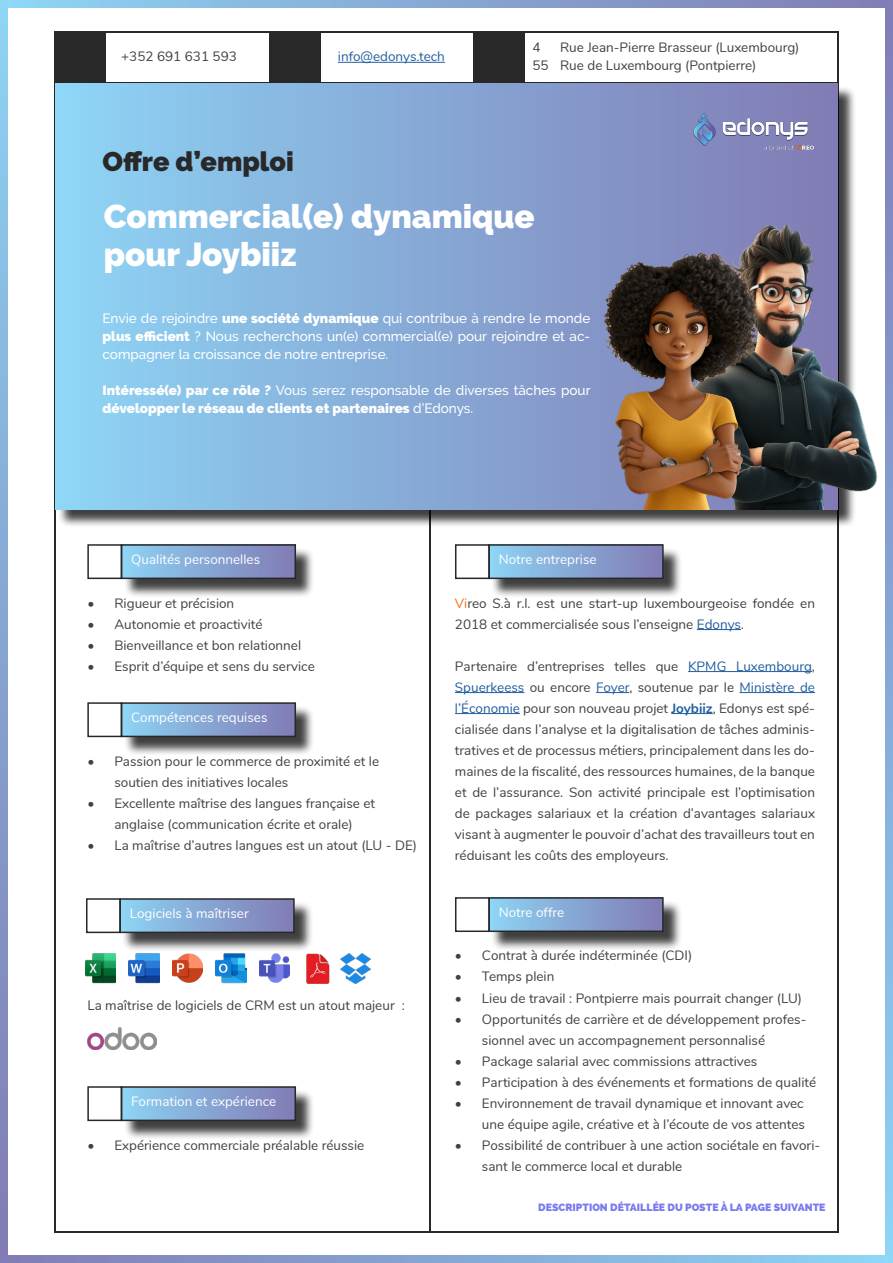
<style>
.page{position:relative;width:893px;height:1263px;background:#fff}
.page>*{position:absolute;margin:0;border:0;box-sizing:border-box;transform-origin:0 0}
.t1{font:900 33px/37.5px "Raleway";color:#fff}
.t2{font:900 27px "Raleway";color:#292829}
.t3{font:13.5px/21px "Nunito";color:#414042}
.t4{font:500 13.5px/18px "Raleway";color:#fff;text-align:justify}
.t5{font:900 13.5px/18px "Raleway";color:#fff}
.t6{font:13.5px "Nunito";color:#fff}
.t7{font:13.5px "Nunito";color:#215e9e}
.t8{font:800 10.5px "Raleway";color:#787af0}
.s1{font-weight:900}
.s2{font-weight:500}
.s3{color:#ed721a}
.s4{color:#215e9e}
.s5{font-weight:700;color:#215e9e}
</style>
<div class="page">
<hr style="left:54px;top:33px;width:1px;height:1200px;background:#292829">
<hr style="left:838px;top:33px;width:1px;height:1200px;background:#292829">
<hr style="left:55px;top:1232px;width:783px;height:1px;background:#292829">
<div style="left:123px;top:547px;width:192px;height:50px;background:#000;opacity:.75"></div>
<div style="left:121px;top:545px;width:174px;height:33px;background:linear-gradient(to right,#8dd3f4,#817bb4)"></div>
<div style="left:121px;top:544px;width:175px;height:35px;border:2px solid #292829"></div>
<div style="left:87px;top:544px;width:35px;height:35px;border:2px solid #292829"></div>
<div style="left:473px;top:31px;width:51px;height:52px;background:#292829"></div>
<div style="left:269px;top:31px;width:51px;height:52px;background:#292829"></div>
<div style="left:54px;top:31px;width:51px;height:52px;background:#292829"></div>
<hr style="left:429px;top:480px;width:1px;height:752px;background:#292829">
<hr style="left:54px;top:83px;width:785px;height:1px;background:#292829">
<hr style="left:54px;top:31px;width:785px;height:2px;background:#292829">
<hr style="left:338px;top:62px;width:107px;height:1px;background:#215e9e">
<div style="left:57px;top:86px;width:800px;height:442px;background:#000;opacity:.75"></div>
<div style="left:55px;top:84px;width:783px;height:425px;background:linear-gradient(to right,#8dd4f5,#817ab3)"></div>
<div style="left:123px;top:705px;width:192px;height:51px;background:#000;opacity:.75"></div>
<div style="left:121px;top:703px;width:174px;height:33px;background:linear-gradient(to right,#8dd3f4,#817bb4)"></div>
<div style="left:121px;top:702px;width:175px;height:35px;border:2px solid #292829"></div>
<div style="left:87px;top:702px;width:35px;height:35px;border:2px solid #292829"></div>
<div style="left:121px;top:901px;width:192px;height:50px;background:#000;opacity:.75"></div>
<div style="left:120px;top:899px;width:174px;height:33px;background:linear-gradient(to right,#8dd3f5,#817bb4)"></div>
<div style="left:119px;top:898px;width:176px;height:35px;border:2px solid #292829"></div>
<div style="left:86px;top:898px;width:35px;height:35px;border:2px solid #292829"></div>
<img style="left:87px;top:1027px;width:70px;height:22px">
<div style="left:490px;top:547px;width:192px;height:50px;background:#000;opacity:.75"></div>
<div style="left:489px;top:545px;width:174px;height:33px;background:linear-gradient(to right,#8dd3f5,#817bb4)"></div>
<div style="left:488px;top:544px;width:176px;height:35px;border:2px solid #292829"></div>
<div style="left:455px;top:544px;width:35px;height:35px;border:2px solid #292829"></div>
<hr style="left:697px;top:629px;width:44px;height:1px;background:#215e9e">
<hr style="left:688px;top:671px;width:124px;height:1px;background:#215e9e">
<hr style="left:455px;top:692px;width:69px;height:1px;background:#215e9e">
<hr style="left:596px;top:692px;width:33px;height:1px;background:#215e9e">
<hr style="left:739px;top:692px;width:76px;height:1px;background:#215e9e">
<hr style="left:455px;top:713px;width:65px;height:1px;background:#215e9e">
<hr style="left:671px;top:713px;width:42px;height:1px;background:#215e9e">
<div style="left:123px;top:1089px;width:192px;height:50px;background:#000;opacity:.75"></div>
<div style="left:121px;top:1087px;width:174px;height:33px;background:linear-gradient(to right,#8dd3f4,#817bb4)"></div>
<div style="left:121px;top:1086px;width:175px;height:35px;border:2px solid #292829"></div>
<div style="left:87px;top:1086px;width:35px;height:35px;border:2px solid #292829"></div>
<div style="left:490px;top:900px;width:192px;height:50px;background:#000;opacity:.75"></div>
<div style="left:489px;top:898px;width:174px;height:33px;background:linear-gradient(to right,#8dd3f5,#817bb4)"></div>
<div style="left:488px;top:897px;width:176px;height:35px;border:2px solid #292829"></div>
<div style="left:455px;top:897px;width:35px;height:35px;border:2px solid #292829"></div>
<img style="left:340px;top:953px;width:31px;height:31px">
<img style="left:306px;top:953px;width:24px;height:31px">
<img style="left:682px;top:94px;width:139px;height:69px">
<img style="left:682px;top:226px;width:195px;height:283px">
<img style="left:546px;top:243px;width:267px;height:266px">
<svg style="left:885px;top:7px;width:8px;height:1256px;background:#86a6d3"></svg>
<svg style="left:0;top:1255px;width:887px;height:8px;background:#86a7d4"></svg>
<svg style="left:0;top:0;width:8px;height:1255px;background:#86a6d3"></svg>
<svg style="left:8px;top:0;width:885px;height:7px;background:#86a7d4"></svg>
<img style="left:172px;top:953px;width:31px;height:30px">
<img style="left:216px;top:953px;width:30px;height:30px">
<img style="left:129px;top:953px;width:30px;height:30px">
<img style="left:85px;top:953px;width:31px;height:30px">
<img style="left:259px;top:953px;width:31px;height:30px">
<p class="t3" style="left:121px;top:45px;width:117px">+352 691 631 593</p>
<p class="t7" style="left:338px;top:47px;width:109px">info@edonys.tech</p>
<p class="t3" style="left:560px;top:38px;width:241px;line-height:17.9px">Rue Jean-Pierre Brasseur (Luxembourg)<br>Rue de Luxembourg (Pontpierre)</p>
<p class="t3" style="left:532px;top:38px;width:18px;line-height:17.9px">4<br>55</p>
<h2 class="t2" style="left:103px;top:146px;width:193px">Offre d’emploi</h2>
<h1 class="t1" style="left:104px;top:198px;width:432px">Commercial(e) dynamique pour Joybiiz</h1>
<p class="t4" style="left:103px;top:309px;width:489px">Envie de rejoindre <span class="s1">une société dynamique</span> qui contribue à rendre le monde <span class="s1">plus efficient</span> ? Nous recherchons un(e) commercial(e) pour rejoindre et ac&shy;compagner la croissance de notre entreprise.</p>
<p class="t5" style="left:103px;top:381px;width:490px">Intéressé(e) par ce rôle ? <span class="s2">Vous serez responsable de diverses tâches pour </span>développer le réseau de clients et partenaires <span class="s2">d’Edonys.</span></p>
<p class="t6" style="left:131px;top:549px;width:130px">Qualités personnelles</p>
<p class="t3" style="left:87px;top:592px;width:148px">• Rigueur et précision</p>
<p class="t3" style="left:87px;top:613px;width:177px">• Autonomie et proactivité</p>
<p class="t3" style="left:87px;top:634px;width:215px">• Bienveillance et bon relationnel</p>
<p class="t3" style="left:87px;top:655px;width:229px">• Esprit d’équipe et sens du service</p>
<p class="t6" style="left:131px;top:708px;width:138px">Compétences requises</p>
<p class="t3" style="left:114px;top:750px;width:266px;text-indent:-27px">• Passion pour le commerce de proximité et le soutien des initiatives locales</p>
<p class="t3" style="left:87px;top:792px;width:289px;text-align:center">• Excellente maîtrise des langues française et anglaise (communication écrite et orale)</p>
<p class="t3" style="left:87px;top:834px;width:331px">• La maîtrise d’autres langues est un atout (LU - DE)</p>
<p class="t6" style="left:130px;top:903px;width:120px">Logiciels à maîtriser</p>
<p class="t3" style="left:87px;top:994px;width:319px">La maîtrise de logiciels de CRM est un atout majeur :</p>
<p class="t6" style="left:131px;top:1091px;width:147px">Formation et expérience</p>
<p class="t3" style="left:87px;top:1133px;width:278px">• Expérience commerciale préalable réussie</p>
<p class="t6" style="left:499px;top:549px;width:99px">Notre entreprise</p>
<p class="t3" style="left:455px;top:592px;width:362px"><span class="s3">Vi</span>reo S.à r.l. est une start-up luxembourgeoise fondée en<br>2018 et commercialisée sous l’enseigne <span class="s4">Edonys</span>.</p>
<p class="t3" style="left:455px;top:655px;width:362px;text-align:justify">Partenaire d’entreprises telles que <span class="s4">KPMG Luxembourg</span>, <span class="s4">Spuerkeess</span> ou encore <span class="s4">Foyer</span>, soutenue par le <span class="s4">Ministère de l’Économie</span> pour son nouveau projet <span class="s5">Joybiiz</span>, Edonys est spé&shy;cialisée dans l’analyse et la digitalisation de tâches adminis&shy;tratives et de processus métiers, principalement dans les do&shy;maines de la fiscalité, des ressources humaines, de la banque et de l’assurance. Son activité principale est l’optimisation de packages salariaux et la création d’avantages salariaux visant à augmenter le pouvoir d’achat des travailleurs tout en réduisant les coûts des employeurs.</p>
<p class="t6" style="left:499px;top:902px;width:67px">Notre offre</p>
<p class="t3" style="left:455px;top:944px;width:239px">• Contrat à durée indéterminée (CDI)</p>
<p class="t3" style="left:455px;top:965px;width:101px">• Temps plein</p>
<p class="t3" style="left:455px;top:986px;width:349px">• Lieu de travail : Pontpierre mais pourrait changer (LU)</p>
<p class="t3" style="left:482px;top:1007px;width:326px;text-indent:-27px">• Opportunités de carrière et de développement profes&shy;sionnel avec un accompagnement personnalisé</p>
<p class="t3" style="left:455px;top:1049px;width:304px">• Package salarial avec commissions attractives</p>
<p class="t3" style="left:455px;top:1070px;width:363px">• Participation à des événements et formations de qualité</p>
<p class="t3" style="left:455px;top:1091px;width:351px;text-align:right">• Environnement de travail dynamique et innovant avec une équipe agile, créative et à l’écoute de vos attentes</p>
<p class="t3" style="left:482px;top:1133px;width:340px;text-indent:-27px">• Possibilité de contribuer à une action sociétale en favori&shy;sant le commerce local et durable</p>
<p class="t8" style="left:538px;top:1201px;width:289px">DESCRIPTION DÉTAILLÉE DU POSTE À LA PAGE SUIVANTE</p>
</div>
